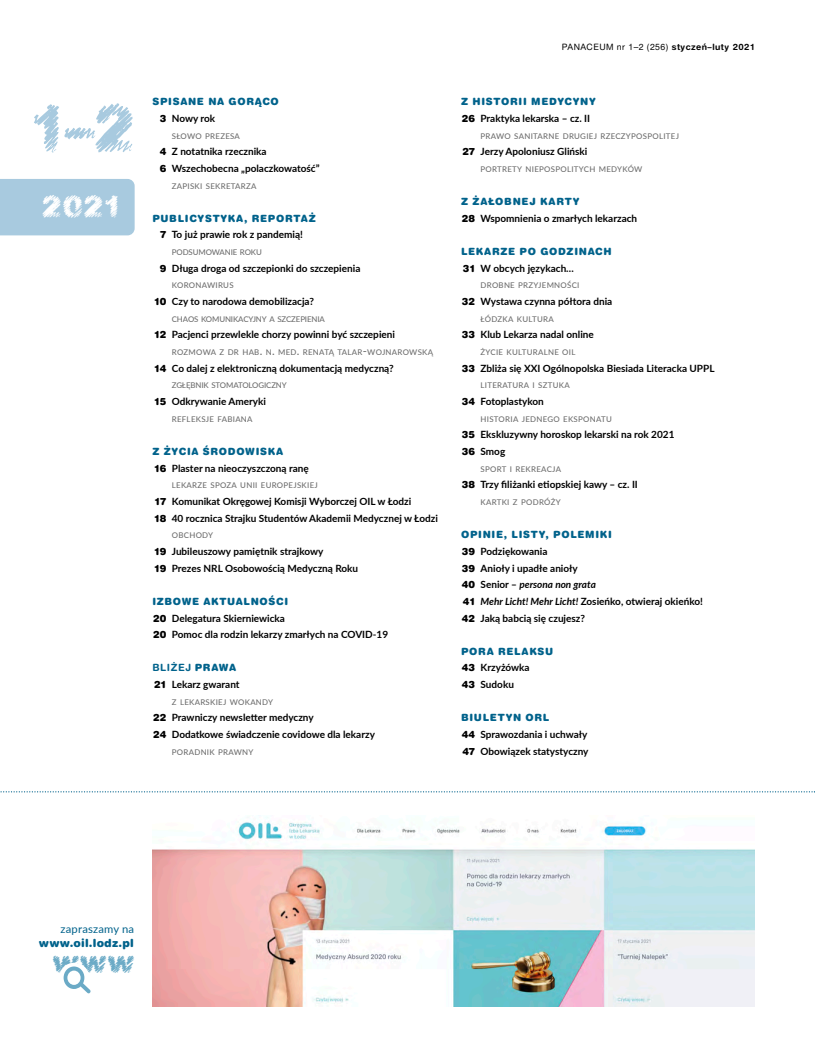
<style>
.page{position:relative;width:815px;height:1063px;background:#fff}
.page>*{position:absolute;margin:0;border:0;box-sizing:border-box;transform-origin:0 0}
.t1{font:65px "Switzer Rnd EFN Scribbled";color:#a8cadf;scale:.95 1}
.t2{font:30px "Switzer Rnd EFN Scribbled";color:#fff}
.t3{font:30px "Switzer Rnd EFN Scribbled";color:#6baac6}
.P_tekst_na_marginesi{font:11.25px "Switzer Rnd EFN Black";letter-spacing:.015em;color:#00628b}
.P_tekst_na_marginesi-2{font:11.25px "Lato";letter-spacing:.015em;color:#00628b}
.P_spis_treści_-_tytu{font:700 10px/16.6px "Lato";color:#000}
.P_Spis_treści_-_nagł{font:10px "Switzer Rnd EFN Black";letter-spacing:.065em;color:#00628b}
.P_spis_treści_-_tytu-2{font:italic 700 10px "Lato";color:#000}
.P_spis_treści_-_tytu-3{font:10px "Switzer Rnd EFN Black";letter-spacing:.07em;color:#00628b}
.P_spis_treści_-_tytu-4{font:700 10px "Switzer Rnd EFN";letter-spacing:.06em;color:#00628b}
.t4{font:8.75px "Switzer Rnd EFN";letter-spacing:.05em;color:#000}
.P_spis_treści_-_podt{font:500 7.88px "Lato";letter-spacing:.035em;color:#6e6e6e}
.P_spis_treści_-_podt-2{font:500 7.88px "Lato";letter-spacing:-.015em;color:#6e6e6e}
.P_spis_treści_-_tytu-5{font:500 7.88px "Lato";letter-spacing:-.015em;color:#6e6e6e}
.s1{font-family:"Switzer Rnd EFN Black";font-weight:400}
.s2{font-size:11.25px}
.s3{font-weight:700}
.s4{font-family:"Switzer Rnd EFN Black";font-weight:400;font-style:normal}
.s5{font-style:normal}
.s6{font-style:italic}
</style>
<div class="page">
<div style="left:0;top:179px;width:135px;height:56px;background:#a8cadf"></div>
<svg style="left:64px;top:966px;width:27px;height:27px"></svg>
<svg style="left:0;top:791px;width:815px;height:1px"></svg>
<img style="left:152px;top:815px;width:603px;height:191px">
<p class="t1" style="left:28px;top:99px;width:113px">1–2</p>
<p class="t2" style="left:42px;top:193px;width:80px">2021</p>
<p class="P_Spis_treści_-_nagł" style="left:152px;top:95px;width:128px">SPISANE NA GORĄCO</p>
<p class="P_spis_treści_-_tytu" style="left:160px;top:110px;width:57px"><span class="s1">3</span> Nowy rok</p>
<p class="P_spis_treści_-_podt" style="left:172px;top:130px;width:70px">SŁOWO PREZESA</p>
<p class="P_spis_treści_-_tytu" style="left:160px;top:143px;width:108px"><span class="s1">4</span> Z notatnika rzecznika</p>
<p class="P_spis_treści_-_tytu" style="left:160px;top:159px;width:161px"><span class="s1">6</span> Wszechobecna „polaczkowatość”</p>
<p class="P_spis_treści_-_podt" style="left:172px;top:180px;width:86px">ZAPISKI SEKRETARZA</p>
<p class="P_Spis_treści_-_nagł" style="left:152px;top:212px;width:165px">PUBLICYSTYKA, REPORTAŻ</p>
<p class="P_spis_treści_-_tytu" style="left:160px;top:226px;width:144px"><span class="s1">7</span> To już prawie rok z pandemią!</p>
<p class="P_spis_treści_-_tytu-5" style="left:172px;top:247px;width:92px">PODSUMOWANIE ROKU</p>
<p class="P_spis_treści_-_tytu" style="left:160px;top:259px;width:202px"><span class="s1">9</span> Długa droga od szczepionki do szczepienia</p>
<p class="P_spis_treści_-_podt" style="left:172px;top:280px;width:63px">KORONAWIRUS</p>
<p class="P_spis_treści_-_tytu" style="left:154px;top:293px;width:162px"><span class="s1">10</span> Czy to narodowa demobilizacja?</p>
<p class="P_spis_treści_-_podt-2" style="left:172px;top:313px;width:155px">CHAOS KOMUNIKACYJNY A SZCZEPIENIA</p>
<p class="P_spis_treści_-_tytu" style="left:154px;top:326px;width:243px"><span class="s1">12</span> Pacjenci przewlekle chorzy powinni być szczepieni</p>
<p class="P_spis_treści_-_podt" style="left:172px;top:347px;width:263px">ROZMOWA Z DR HAB<span class="s2">.</span> N<span class="s2">.</span> MED<span class="s2">.</span> RENATĄ TALAR<span class="s2">-</span>WOJNAROWSKĄ</p>
<p class="P_spis_treści_-_tytu" style="left:154px;top:359px;width:241px"><span class="s1">14</span> Co dalej z elektroniczną dokumentacją medyczną?</p>
<p class="P_spis_treści_-_podt-2" style="left:172px;top:380px;width:117px">ZGŁĘBNIK STOMATOLOGICZNY</p>
<p class="P_spis_treści_-_tytu" style="left:154px;top:393px;width:114px"><span class="s1">15</span> Odkrywanie Ameryki</p>
<p class="P_spis_treści_-_podt" style="left:172px;top:413px;width:82px">REFLEKSJE FABIANA</p>
<p class="P_Spis_treści_-_nagł" style="left:152px;top:445px;width:132px">Z ŻYCIA ŚRODOWISKA</p>
<p class="P_spis_treści_-_tytu" style="left:154px;top:459px;width:156px"><span class="s1">16</span> Plaster na nieoczyszczoną ranę</p>
<p class="P_spis_treści_-_podt" style="left:172px;top:480px;width:148px">LEKARZE SPOZA UNII EUROPEJSKIEJ</p>
<p class="P_spis_treści_-_tytu" style="left:154px;top:493px;width:258px"><span class="s1">17</span> Komunikat Okręgowej Komisji Wyborczej OIL w Łodzi</p>
<p class="P_spis_treści_-_tytu" style="left:154px;top:509px;width:285px"><span class="s1">18</span> 40 rocznica Strajku Studentów Akademii Medycznej w Łodzi</p>
<p class="P_spis_treści_-_podt" style="left:172px;top:530px;width:43px">OBCHODY</p>
<p class="P_spis_treści_-_tytu" style="left:154px;top:542px;width:171px"><span class="s1">19</span> Jubileuszowy pamiętnik strajkowy</p>
<p class="P_spis_treści_-_tytu" style="left:154px;top:559px;width:206px"><span class="s1">19</span> Prezes NRL Osobowością Medyczną Roku</p>
<p class="P_Spis_treści_-_nagł" style="left:152px;top:595px;width:137px">IZBOWE AKTUALNOŚCI</p>
<p class="P_spis_treści_-_tytu" style="left:153px;top:609px;width:236px"><span class="s1">20</span> Delegatura Skierniewicka<br><span class="s1">20</span> Pomoc dla rodzin lekarzy zmarłych na COVID-19</p>
<p class="P_spis_treści_-_tytu-4" style="left:152px;top:662px;width:85px">BLIŻEJ <span class="s1">PRAWA</span></p>
<p class="P_spis_treści_-_tytu" style="left:154px;top:676px;width:87px"><span class="s1">21</span> Lekarz gwarant</p>
<p class="P_spis_treści_-_podt" style="left:172px;top:696px;width:103px">Z LEKARSKIEJ WOKANDY</p>
<p class="P_spis_treści_-_tytu" style="left:153px;top:709px;width:162px"><span class="s1">22</span> Prawniczy newsletter medyczny</p>
<p class="P_spis_treści_-_tytu" style="left:153px;top:726px;width:223px"><span class="s1">24</span> Dodatkowe świadczenie covidowe dla lekarzy</p>
<p class="P_spis_treści_-_podt" style="left:172px;top:746px;width:83px">PORADNIK PRAWNY</p>
<p class="t4" style="left:562px;top:41px;width:194px">PANACEUM nr 1–2 (256) <span class="s3">styczeń–luty 2021</span></p>
<p class="P_Spis_treści_-_nagł" style="left:461px;top:95px;width:136px">Z HISTORII MEDYCYNY</p>
<p class="P_spis_treści_-_tytu" style="left:462px;top:110px;width:130px"><span class="s1">26</span> Praktyka lekarska – cz. II</p>
<p class="P_spis_treści_-_podt" style="left:481px;top:130px;width:200px">PRAWO SANITARNE DRUGIEJ RZECZYPOSPOLITEJ</p>
<p class="P_spis_treści_-_tytu" style="left:462px;top:143px;width:127px"><span class="s1">27</span> Jerzy Apoloniusz Gliński</p>
<p class="P_spis_treści_-_podt" style="left:481px;top:163px;width:163px">PORTRETY NIEPOSPOLITYCH MEDYKÓW</p>
<p class="P_Spis_treści_-_nagł" style="left:461px;top:195px;width:120px">Z ŻAŁOBNEJ KARTY</p>
<p class="P_spis_treści_-_tytu" style="left:462px;top:209px;width:177px"><span class="s1">28</span> Wspomnienia o zmarłych lekarzach</p>
<p class="P_Spis_treści_-_nagł" style="left:461px;top:245px;width:152px">LEKARZE PO GODZINACH</p>
<p class="P_spis_treści_-_tytu" style="left:463px;top:259px;width:113px"><span class="s1">31</span> W obcych językach…</p>
<p class="P_spis_treści_-_podt" style="left:481px;top:280px;width:100px">DROBNE PRZYJEMNOŚCI</p>
<p class="P_spis_treści_-_tytu" style="left:462px;top:293px;width:152px"><span class="s1">32</span> Wystawa czynna półtora dnia</p>
<p class="P_spis_treści_-_podt" style="left:481px;top:313px;width:75px">ŁÓDZKA KULTURA</p>
<p class="P_spis_treści_-_tytu" style="left:462px;top:326px;width:133px"><span class="s1">33</span> Klub Lekarza nadal online</p>
<p class="P_spis_treści_-_podt" style="left:481px;top:347px;width:96px">ŻYCIE KULTURALNE OIL</p>
<p class="P_spis_treści_-_tytu" style="left:462px;top:359px;width:254px"><span class="s1">33</span> Zbliża się XXI Ogólnopolska Biesiada Literacka UPPL</p>
<p class="P_spis_treści_-_podt" style="left:481px;top:380px;width:91px">LITERATURA I SZTUKA</p>
<p class="P_spis_treści_-_tytu" style="left:462px;top:393px;width:83px"><span class="s1">34</span> Fotoplastykon</p>
<p class="P_spis_treści_-_podt" style="left:481px;top:413px;width:133px">HISTORIA JEDNEGO EKSPONATU</p>
<p class="P_spis_treści_-_tytu" style="left:462px;top:426px;width:214px"><span class="s1">35</span> Ekskluzywny horoskop lekarski na rok 2021</p>
<p class="P_spis_treści_-_tytu" style="left:462px;top:443px;width:45px"><span class="s1">36</span> Smog</p>
<p class="P_spis_treści_-_podt" style="left:481px;top:463px;width:82px">SPORT I REKREACJA</p>
<p class="P_spis_treści_-_tytu" style="left:462px;top:476px;width:177px"><span class="s1">38</span> Trzy filiżanki etiopskiej kawy – cz. II</p>
<p class="P_spis_treści_-_podt" style="left:481px;top:496px;width:82px">KARTKI Z PODRÓŻY</p>
<p class="P_Spis_treści_-_nagł" style="left:461px;top:528px;width:152px">OPINIE, LISTY, POLEMIKI</p>
<p class="P_spis_treści_-_tytu" style="left:462px;top:542px;width:87px"><span class="s1">39</span> Podziękowania</p>
<p class="P_spis_treści_-_tytu" style="left:462px;top:559px;width:117px"><span class="s1">39</span> Anioły i upadłe anioły</p>
<p class="P_spis_treści_-_tytu-2" style="left:462px;top:577px;width:135px"><span class="s4">40</span> <span class="s5">Senior –</span> persona non grata</p>
<p class="P_spis_treści_-_tytu" style="left:463px;top:592px;width:242px"><span class="s1">41</span> <span class="s6">Mehr Licht! Mehr Licht!</span> Zosieńko, otwieraj okieńko!</p>
<p class="P_spis_treści_-_tytu" style="left:462px;top:609px;width:125px"><span class="s1">42</span> Jaką babcią się czujesz?</p>
<p class="P_spis_treści_-_tytu-3" style="left:461px;top:645px;width:94px">PORA RELAKSU</p>
<p class="P_spis_treści_-_tytu" style="left:462px;top:659px;width:69px"><span class="s1">43</span> Krzyżówka</p>
<p class="P_spis_treści_-_tytu" style="left:462px;top:676px;width:53px"><span class="s1">43</span> Sudoku</p>
<p class="P_spis_treści_-_tytu-3" style="left:461px;top:711px;width:90px">BIULETYN ORL</p>
<p class="P_spis_treści_-_tytu" style="left:462px;top:726px;width:127px"><span class="s1">44</span> Sprawozdania i uchwały</p>
<p class="P_spis_treści_-_tytu" style="left:462px;top:742px;width:128px"><span class="s1">47</span> Obowiązek statystyczny</p>
<p class="P_tekst_na_marginesi-2" style="left:61px;top:921px;width:75px">zapraszamy na</p>
<p class="P_tekst_na_marginesi" style="left:39px;top:935px;width:96px">www.oil.lodz.pl</p>
<p class="t3" style="left:53px;top:948px;width:84px">www</p>
</div>
